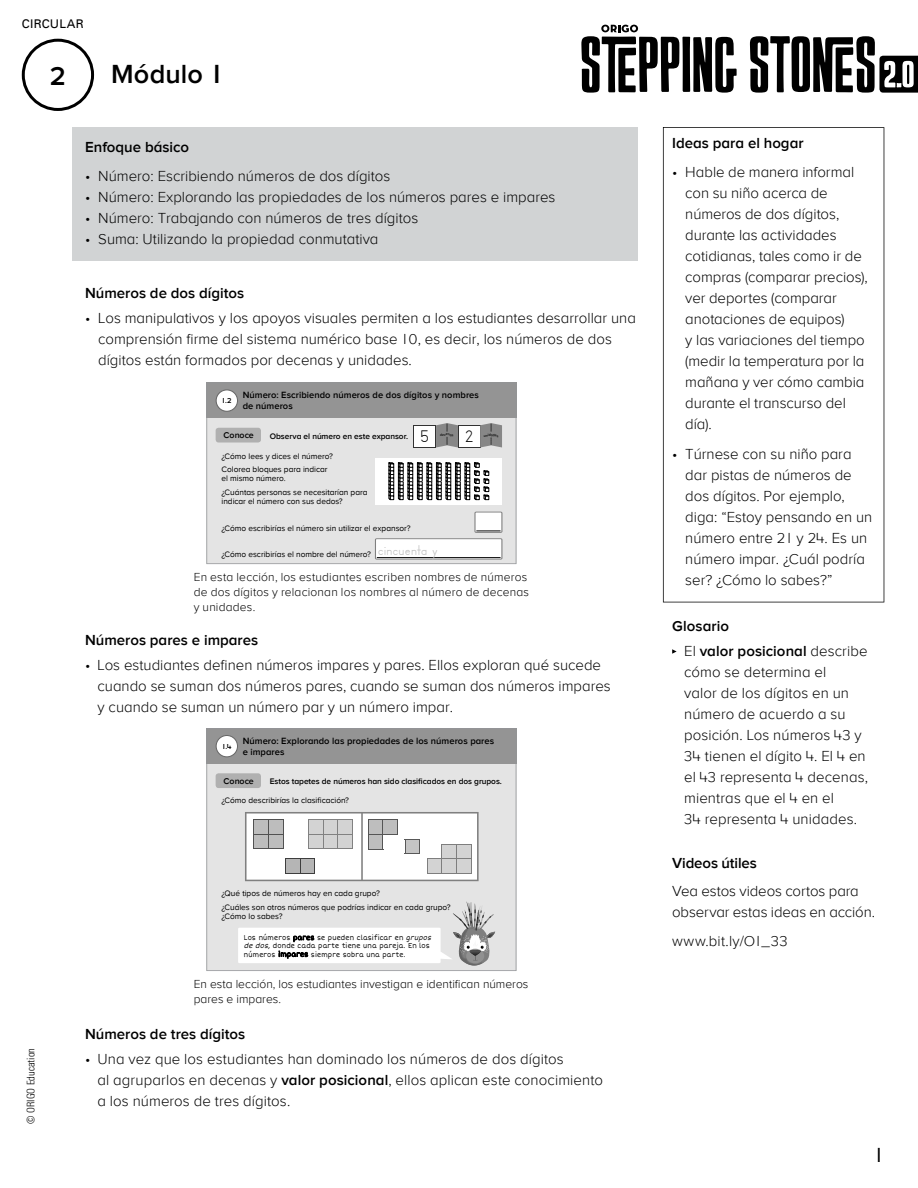
<style>
.page{position:relative;width:918px;height:1188px;background:#fff}
.page>*{position:absolute;margin:0;border:0;box-sizing:border-box;transform-origin:0 0}
.t1{font:700 27px "Version";letter-spacing:.005em;color:#000}
.t2{font:21px "Version";color:#000}
.t3{font:18.15px "Sch.SS2.0";color:#000}
.t4{font:300 15px/21px "Version";color:#000}
.t5{font:700 15px/25.2px "Version";color:#000}
.t6{font:300 12px/15px "Version";letter-spacing:.015em;color:#000}
.t7{font:12px "Univers PC";letter-spacing:.02em;color:#000}
.t8{font:300 condensed 10.5px "Univers PC";color:#000}
.t9{font:700 9.3px/10.4px "Version";letter-spacing:.005em;color:#000}
.t10{font:700 8.85px "Version";letter-spacing:-.005em;color:#000}
.t11{font:8.25px/13.5px "Version";letter-spacing:-.005em;color:#000}
.t12{font:300 8.25px "Version";letter-spacing:-.02em;color:#000}
.t13{font:700 8.25px "Version";letter-spacing:-.005em;color:#000}
.t14{font:300 8.25px/16.4px "Version";letter-spacing:-.06em;color:#000}
.t15{font:7.5px/8.2px "Short Stack";letter-spacing:.03em;color:#000;scale:.83 1}
.t16{font:700 7.5px "Version";color:#000}
.t17{font:300 7.2px "Version";color:#868686}
.t18{font:italic 700 condensed 4.65px "Univers";letter-spacing:.01em;color:#000}
.t19{font:italic 700 3.6px "Version";color:#000}
.t20{font:700 3.45px "Version";color:#000}
.s1{font-weight:700}
.s2{color:#000}
.s3{font-weight:400;font-style:normal;color:#bcbcbc}
.s4{font-weight:400;font-style:normal}
.s5{font-style:italic}
.s6{font-weight:300}
</style>
<div class="page">
<svg style="left:581px;top:25px;width:156px;height:68px"></svg>
<svg style="left:750px;top:36px;width:168px;height:57px"></svg>
<svg style="left:22px;top:39px;width:72px;height:72px"></svg>
<svg style="left:206px;top:383px;width:310px;height:181px;background:#cecece"></svg>
<svg style="left:206px;top:728px;width:310px;height:243px;fill:#e4e4e4"></svg>
<div style="left:72px;top:128px;width:566px;height:133px;background:#d1d3d4"></div>
<svg style="left:663px;top:127px;width:221px;height:475px"></svg>
<svg style="left:672px;top:649px;width:5px;height:5px"></svg>
<svg style="left:436px;top:423px;width:22px;height:24px"></svg>
<p class="t7" style="left:22px;top:16px;width:64px">CIRCULAR</p>
<h1 class="t1" style="left:50px;top:61px;width:18px">2</h1>
<h1 class="t1" style="left:111px;top:59px;width:114px">Módulo 1</h1>
<p class="t5" style="left:85px;top:134px;width:106px">Enfoque básico</p>
<p class="t4" style="left:85px;top:166px;width:307px">• Número: Escribiendo números de dos dígitos</p>
<p class="t4" style="left:85px;top:187px;width:472px">• Número: Explorando las propiedades de los números pares e impares</p>
<p class="t4" style="left:85px;top:208px;width:335px">• Número: Trabajando con números de tres dígitos</p>
<p class="t4" style="left:85px;top:229px;width:295px">• Suma: Utilizando la propiedad conmutativa</p>
<p class="t5" style="left:85px;top:281px;width:161px">Números de dos dígitos</p>
<p class="t4" style="left:98px;top:308px;width:539px;text-indent:-13px">• Los manipulativos y los apoyos visuales permiten a los estudiantes desarrollar una comprensión firme del sistema numérico base 10, es decir, los números de dos dígitos están formados por decenas y unidades.</p>
<p class="t16" style="left:222px;top:397px;width:11px">1.2</p>
<p class="t9" style="left:243px;top:390px;width:238px">Número: Escribiendo números de dos dígitos y nombres de números</p>
<p class="t10" style="left:224px;top:430px;width:32px">Conoce</p>
<p class="t13" style="left:270px;top:431px;width:140px">Observa el número en este expansor.</p>
<p class="t11" style="left:222px;top:449px;width:113px">¿Cómo lees y dices el número?<br>Colorea bloques para indicar</p>
<p class="t11" style="left:222px;top:472px;width:148px">el mismo número.<br>¿Cuántas personas se necesitarían para</p>
<p class="t11" style="left:222px;top:494px;width:123px">indicar el número con sus dedos?</p>
<p class="t3" style="left:420px;top:427px;width:11px">5</p>
<p class="t3" style="left:464px;top:427px;width:11px">2</p>
<p class="t19" style="left:483px;top:434px;width:9px;rotate:-11deg">unid</p>
<p class="t20" style="left:440px;top:433px;width:9px;rotate:-8deg">dece</p>
<p class="t19" style="left:491px;top:432px;width:9px;rotate:11deg">ades</p>
<p class="t11" style="left:222px;top:521px;width:191px">¿Cómo escribirías el número sin utilizar el expansor?</p>
<p class="t11" style="left:222px;top:548px;width:218px">¿Cómo escribirías el nombre del número? <sup>cincuenta</sup> <sup>y</sup></p>
<p class="t13" style="left:235px;top:596px;width:8px">a.</p>
<p class="t6" style="left:194px;top:570px;width:337px">En esta lección, los estudiantes escriben nombres de números de dos dígitos y relacionan los nombres al número de decenas y unidades.</p>
<p class="t5" style="left:85px;top:627px;width:175px">Números pares e impares</p>
<p class="t4" style="left:98px;top:655px;width:515px;text-indent:-12px">• Los estudiantes definen números impares y pares. Ellos exploran qué sucede cuando se suman dos números pares, cuando se suman dos números impares y cuando se suman un número par y un número impar.</p>
<p class="t12" style="left:279px;top:573px;width:216px"><span class="s1">1.</span> Escribe el número de decenas y unidades en el expansor.</p>
<p class="t10" style="left:223px;top:576px;width:42px">Intensifica</p>
<p class="t13" style="left:235px;top:655px;width:8px">b.</p>
<p class="t19" style="left:436px;top:669px;width:9px;rotate:-11deg">unid</p>
<p class="t20" style="left:391px;top:669px;width:9px;rotate:-8deg">dece</p>
<p class="t19" style="left:444px;top:668px;width:9px;rotate:11deg">ades</p>
<p class="t16" style="left:222px;top:742px;width:11px">1.4</p>
<p class="t9" style="left:243px;top:736px;width:253px">Número: Explorando las propiedades de los números pares e impares</p>
<p class="t10" style="left:224px;top:776px;width:32px">Conoce</p>
<p class="t13" style="left:270px;top:776px;width:234px">Estos tapetes de números han sido clasificados en dos grupos.</p>
<p class="t17" style="left:222px;top:780px;width:11px">♦ <span class="s2">8</span></p>
<p class="t18" style="left:427px;top:780px;width:76px">ORIGO Stepping Stones <span class="s3">•</span> <span class="s4">2.</span><sup>o</sup> <span class="s4">grado</span> <span class="s3">•</span> <span class="s4">1.2</span></p>
<p class="t11" style="left:222px;top:794px;width:129px">¿Cómo describirías la clasificación?</p>
<p class="t8" style="left:25px;top:1124px;width:77px;rotate:-90deg">© ORIGO Education</p>
<p class="t11" style="left:222px;top:887px;width:231px">¿Qué tipos de números hay en cada grupo?<br>¿Cuáles son otros números que podrías indicar en cada grupo?</p>
<p class="t11" style="left:222px;top:910px;width:63px">¿Cómo lo sabes?</p>
<p class="t15" style="left:244px;top:933px;width:230px">Los números pares se pueden clasificar en <span class="s5">grupos de dos</span>, donde cada parte tiene una pareja. En los números impares siempre sobra una parte.</p>
<p class="t12" style="left:279px;top:977px;width:202px"><span class="s1">1. a.</span> Observa la tabla. Colorea los números pares de</p>
<p class="t6" style="left:194px;top:977px;width:336px">En esta lección, los estudiantes investigan e identifican números pares e impares.</p>
<p class="t5" style="left:85px;top:1021px;width:162px">Números de tres dígitos</p>
<p class="t4" style="left:98px;top:1049px;width:507px;text-indent:-12px">• Una vez que los estudiantes han dominado los números de dos dígitos<br>al agruparlos en decenas y <span class="s1">valor posicional</span>, ellos aplican este conocimiento a los números de tres dígitos.</p>
<p class="t10" style="left:223px;top:980px;width:42px">Intensifica</p>
<p class="t14" style="left:242px;top:1053px;width:92px">13 14 15 16 17 18<br>19 20 21 22 23 24</p>
<p class="t12" style="left:361px;top:1060px;width:123px">Un número par tiene el dígito 0, 2, 4,</p>
<p class="t5" style="left:672px;top:130px;width:133px">Ideas para el hogar</p>
<p class="t4" style="left:685px;top:162px;width:184px;text-indent:-13px">• Hable de manera informal con su niño acerca de números de dos dígitos, durante las actividades cotidianas, tales como ir de compras (comparar precios), ver deportes (comparar anotaciones de equipos)<br>y las variaciones del tiempo (medir la temperatura por la mañana y ver cómo cambia durante el transcurso del día).</p>
<p class="t4" style="left:685px;top:444px;width:188px;text-indent:-13px">• Túrnese con su niño para dar pistas de números de dos dígitos. Por ejemplo, diga: “Estoy pensando en un número entre 21 y 24. Es un número impar. ¿Cuál podría ser? ¿Cómo lo sabes?”</p>
<p class="t5" style="left:684px;top:613px;width:185px;text-indent:-12px">Glosario<br><span class="s6">El</span> valor posicional <span class="s6">describe</span></p>
<p class="t4" style="left:684px;top:662px;width:185px">cómo se determina el<br>valor de los dígitos en un número de acuerdo a su posición. Los números 43 y<br>34 tienen el dígito 4. El 4 en el 43 representa 4 decenas, mientras que el 4 en el<br>34 representa 4 unidades.</p>
<p class="t5" style="left:672px;top:851px;width:86px">Videos útiles</p>
<p class="t4" style="left:672px;top:881px;width:204px">Vea estos videos cortos para observar estas ideas en acción.</p>
<p class="t4" style="left:672px;top:931px;width:117px">www.bit.ly/O1_33</p>
<h2 class="t2" style="left:875px;top:1144px;width:11px">1</h2>
</div>
